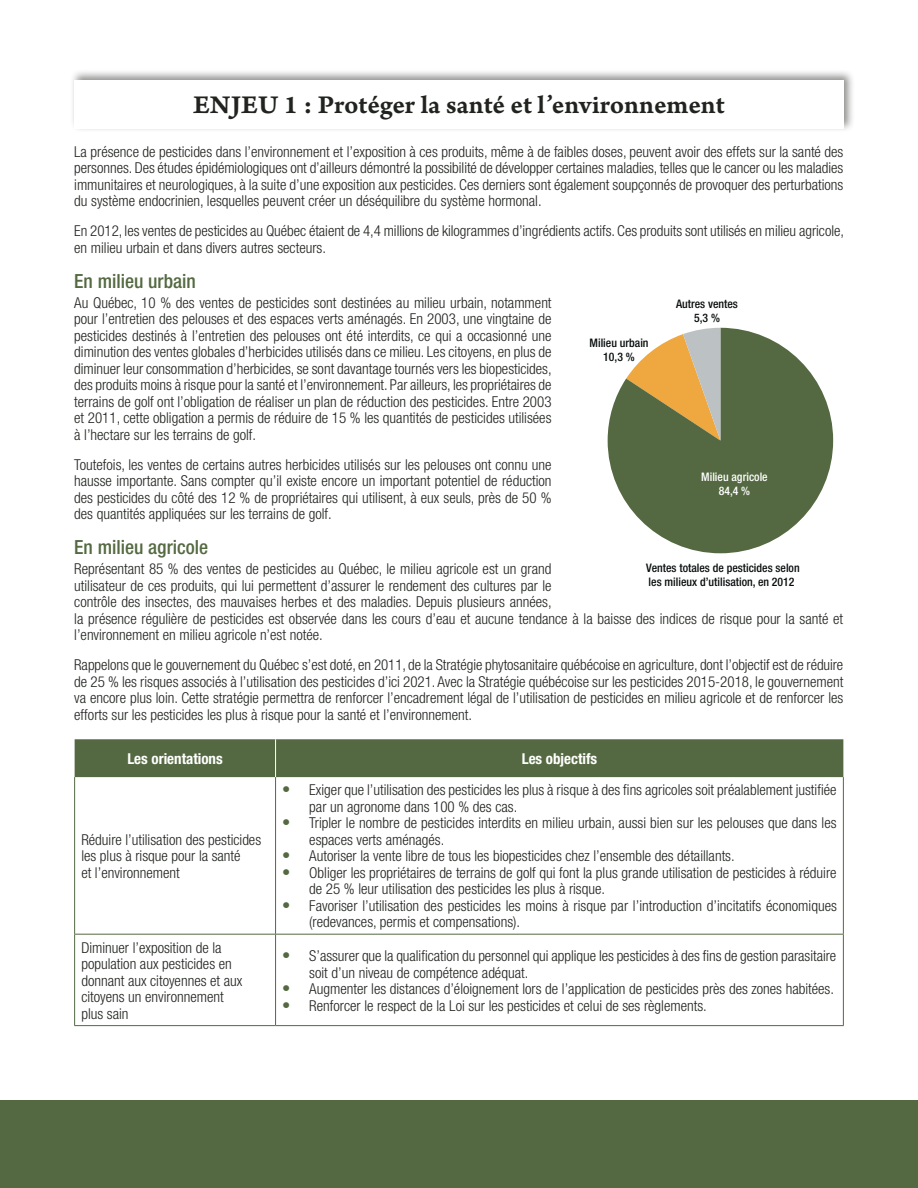
<style>
.page{position:relative;width:918px;height:1188px;background:#fff}
.page>*{position:absolute;margin:0;border:0;box-sizing:border-box;transform-origin:0 0}
.t1{font:27px "Arno Pro Smbd Caption";letter-spacing:-.005em;color:#20231e}
.t2{font:500 condensed 19.5px "Helvetica Neue";color:#546941}
.t3{font:300 condensed 15px/16.5px "Helvetica Neue";color:#20231e}
.t4{font:700 condensed 15px "Helvetica Neue";color:#fff}
.t5{font:500 condensed 11.7px/14.1px "Helvetica Neue";color:#090d0d;text-align:center}
.t6{font:500 condensed 11.7px/14.1px "Helvetica Neue";color:#fff;text-align:center}
.s1{font-weight:500;font-size:16.5px;color:#546941}
</style>
<div class="page">
<div style="left:70px;top:69px;width:785px;height:64px;background:#20231e;opacity:.5"></div>
<div style="left:74px;top:80px;width:770px;height:49px;background:#fff"></div>
<div style="left:75px;top:739px;width:768px;height:38px;background:#546941"></div>
<hr style="left:275px;top:739px;width:1px;height:38px;background:#fff">
<hr style="left:74px;top:777px;width:1px;height:157px;background:#546941">
<hr style="left:275px;top:777px;width:1px;height:157px;background:#546941">
<hr style="left:843px;top:777px;width:1px;height:157px;background:#546941">
<hr style="left:74px;top:934px;width:202px;height:1px;background:#546941">
<hr style="left:74px;top:935px;width:1px;height:90px;background:#546941">
<hr style="left:276px;top:934px;width:568px;height:1px;background:#546941">
<hr style="left:275px;top:935px;width:1px;height:90px;background:#546941">
<hr style="left:843px;top:935px;width:1px;height:90px;background:#546941">
<hr style="left:74px;top:1025px;width:202px;height:1px;background:#546941">
<hr style="left:276px;top:1025px;width:568px;height:1px;background:#546941">
<svg style="left:608px;top:328px;width:225px;height:225px;fill:#546941"></svg>
<svg style="left:626px;top:328px;width:94px;height:113px;background:#bba673"></svg>
<div style="left:0;top:1101px;width:918px;height:87px;background:#546941"></div>
<h2 class="t1" style="left:193px;top:89px;width:533px">ENJEU 1 : Protéger la santé et l’environnement</h2>
<p class="t3" style="left:74px;top:143px;width:771px;text-align:justify">La présence de pesticides dans l’environnement et l’exposition à ces produits, même à de faibles doses, peuvent avoir des effets sur la santé des personnes. Des études épidémiologiques ont d’ailleurs démontré la possibilité de développer certaines maladies, telles que le cancer ou les maladies immunitaires et neurologiques, à la suite d’une exposition aux pesticides. Ces derniers sont également soupçonnés de provoquer des perturbations du système endocrinien, lesquelles peuvent créer un déséquilibre du système hormonal.</p>
<p class="t3" style="left:74px;top:223px;width:771px">En 2012, les ventes de pesticides au Québec étaient de 4,4 millions de kilogrammes d’ingrédients actifs. Ces produits sont utilisés en milieu agricole, en milieu urbain et dans divers autres secteurs.</p>
<h3 class="t2" style="left:74px;top:269px;width:123px">En milieu urbain</h3>
<p class="t3" style="left:74px;top:294px;width:479px;text-align:justify">Au Québec, 10 % des ventes de pesticides sont destinées au milieu urbain, notamment pour l’entretien des pelouses et des espaces verts aménagés. En 2003, une vingtaine de pesticides destinés à l’entretien des pelouses ont été interdits, ce qui a occasionné une diminution des ventes globales d’herbicides utilisés dans ce milieu. Les citoyens, en plus de diminuer leur consommation d’herbicides, se sont davantage tournés vers les biopesticides, des produits moins à risque pour la santé et l’environnement. Par ailleurs, les propriétaires de terrains de golf ont l’obligation de réaliser un plan de réduction des pesticides. Entre 2003 et 2011, cette obligation a permis de réduire de 15 % les quantités de pesticides utilisées à l’hectare sur les terrains de golf.</p>
<p class="t3" style="left:74px;top:456px;width:479px;text-align:justify">Toutefois, les ventes de certains autres herbicides utilisés sur les pelouses ont connu une hausse importante. Sans compter qu’il existe encore un important potentiel de réduction des pesticides du côté des 12 % de propriétaires qui utilisent, à eux seuls, près de 50 % des quantités appliquées sur les terrains de golf.</p>
<h3 class="t2" style="left:74px;top:536px;width:135px">En milieu agricole</h3>
<p class="t3" style="left:74px;top:561px;width:770px">Représentant 85 % des ventes de pesticides au Québec, le milieu agricole est un grand<br>utilisateur de ces produits, qui lui permettent d’assurer le rendement des cultures par le<br>contrôle des insectes, des mauvaises herbes et des maladies. Depuis plusieurs années,<br>la présence régulière de pesticides est observée dans les cours d’eau et aucune tendance à la baisse des indices de risque pour la santé et l’environnement en milieu agricole n’est notée.</p>
<p class="t3" style="left:74px;top:657px;width:771px;text-align:justify">Rappelons que le gouvernement du Québec s’est doté, en 2011, de la Stratégie phytosanitaire québécoise en agriculture, dont l’objectif est de réduire de 25 % les risques associés à l’utilisation des pesticides d’ici 2021. Avec la Stratégie québécoise sur les pesticides 2015-2018, le gouvernement va encore plus loin. Cette stratégie permettra de renforcer l’encadrement légal de l’utilisation de pesticides en milieu agricole et de renforcer les efforts sur les pesticides les plus à risque pour la santé et l’environnement.</p>
<p class="t4" style="left:127px;top:750px;width:97px">Les orientations</p>
<p class="t4" style="left:522px;top:750px;width:77px">Les objectifs</p>
<p class="t5" style="left:676px;top:297px;width:63px">Autres ventes<br>5,3 %</p>
<p class="t5" style="left:590px;top:336px;width:61px">Milieu urbain<br>10,3 %</p>
<p class="t6" style="left:701px;top:469px;width:68px">Milieu agricole<br>84,4 %</p>
<p class="t5" style="left:646px;top:560px;width:155px;text-align:left">Ventes totales de pesticides selon les milieux d’utilisation, en 2012</p>
<p class="t3" style="left:81px;top:831px;width:181px">Réduire l’utilisation des pesticides les plus à risque pour la santé<br>et l’environnement</p>
<p class="t3" style="left:309px;top:782px;width:529px;text-indent:-27px"><span class="s1">•</span> Exiger que l’utilisation des pesticides les plus à risque à des fins agricoles soit préalablement justifiée par un agronome dans 100 % des cas.</p>
<p class="t3" style="left:309px;top:815px;width:529px;text-indent:-27px"><span class="s1">•</span> Tripler le nombre de pesticides interdits en milieu urbain, aussi bien sur les pelouses que dans les espaces verts aménagés.</p>
<p class="t3" style="left:282px;top:848px;width:454px"><span class="s1">•</span> Autoriser la vente libre de tous les biopesticides chez l’ensemble des détaillants.</p>
<p class="t3" style="left:309px;top:864px;width:529px;text-indent:-27px"><span class="s1">•</span> Obliger les propriétaires de terrains de golf qui font la plus grande utilisation de pesticides à réduire de 25 % leur utilisation des pesticides les plus à risque.</p>
<p class="t3" style="left:309px;top:897px;width:529px;text-indent:-27px"><span class="s1">•</span> Favoriser l’utilisation des pesticides les moins à risque par l’introduction d’incitatifs économiques (redevances, permis et compensations).</p>
<p class="t3" style="left:81px;top:939px;width:162px">Diminuer l’exposition de la population aux pesticides en donnant aux citoyennes et aux citoyens un environnement plus sain</p>
<p class="t3" style="left:309px;top:947px;width:528px;text-indent:-27px"><span class="s1">•</span> S’assurer que la qualification du personnel qui applique les pesticides à des fins de gestion parasitaire soit d’un niveau de compétence adéquat.</p>
<p class="t3" style="left:282px;top:980px;width:553px"><span class="s1">•</span> Augmenter les distances d’éloignement lors de l’application de pesticides près des zones habitées.</p>
<p class="t3" style="left:282px;top:997px;width:426px"><span class="s1">•</span> Renforcer le respect de la Loi sur les pesticides et celui de ses règlements.</p>
</div>
